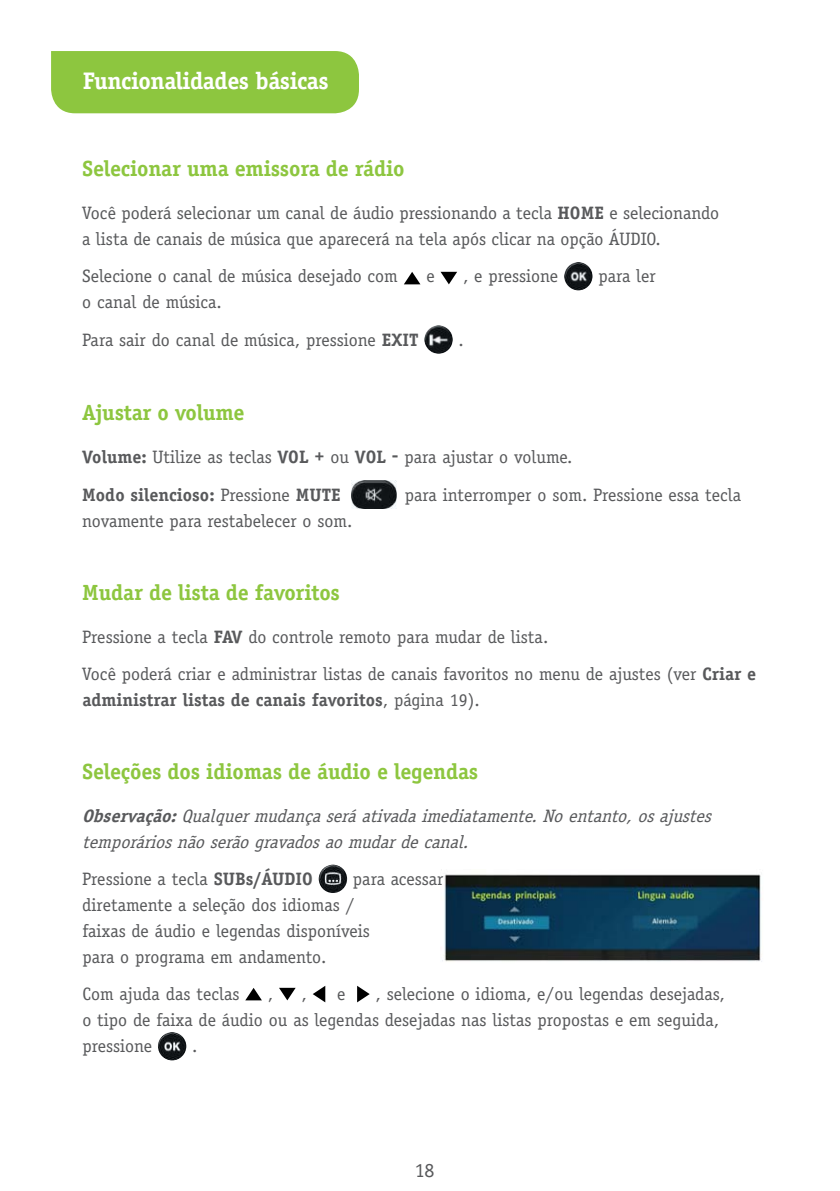
<style>
.page{position:relative;width:840px;height:1191px;background:#fff}
.page>*{position:absolute;margin:0;border:0;box-sizing:border-box;transform-origin:0 0}
.t1{font:700 24px "Officina Serif Std";letter-spacing:-.02em;color:#fff}
.t2{font:700 22px "Officina Serif Std";letter-spacing:-.01em;color:#8dc63f}
.t3{font:20px "Officina Serif Std";color:#58595b}
.t4{font:18px/26px "Officina Serif Std";color:#58595b}
.t5{font:italic 18px/26px "Officina Serif Std";color:#58595b}
.t6{font:700 18px "Officina Serif Std";color:#58595b}
.s1{font-weight:700}
.s2{font-weight:400}
</style>
<div class="page">
<img style="left:441px;top:869px;width:321px;height:93px">
<div style="left:51px;top:51px;width:308px;height:62px;background:#8dc63f"></div>
<svg style="left:404px;top:272px;width:16px;height:12px"></svg>
<svg style="left:440px;top:272px;width:17px;height:12px"></svg>
<img style="left:564px;top:262px;width:28px;height:28px;border-radius:14px">
<img style="left:424px;top:325px;width:28px;height:29px;border-radius:14px">
<img style="left:351px;top:480px;width:45px;height:28px">
<img style="left:318px;top:864px;width:29px;height:29px;border-radius:14px">
<svg style="left:245px;top:988px;width:17px;height:12px"></svg>
<svg style="left:279px;top:987px;width:16px;height:13px"></svg>
<svg style="left:312px;top:986px;width:13px;height:16px"></svg>
<svg style="left:357px;top:985px;width:12px;height:17px"></svg>
<img style="left:158px;top:1032px;width:28px;height:28px;border-radius:14px">
<h1 class="t1" style="left:83px;top:66px;width:247px">Funcionalidades básicas</h1>
<p class="t2" style="left:82px;top:155px;width:323px">Selecionar uma emissora de rádio</p>
<p class="t4" style="left:82px;top:200px;width:638px">Você poderá selecionar um canal de áudio pressionando a tecla <span class="s1">HOME</span> e selecionando a lista de canais de música que aparecerá na tela após clicar na opção ÁUDIO.</p>
<p class="t4" style="left:82px;top:263px;width:317px">Selecione o canal de música desejado com</p>
<p class="t4" style="left:426px;top:263px;width:10px">e</p>
<p class="t4" style="left:463px;top:263px;width:97px">, e pressione</p>
<p class="t4" style="left:598px;top:263px;width:59px">para ler</p>
<p class="t4" style="left:82px;top:284px;width:337px;line-height:37.4px">o canal de música.<br>Para sair do canal de música, pressione <span class="s1">EXIT</span></p>
<p class="t4" style="left:458px;top:327px;width:7px">.</p>
<p class="t2" style="left:82px;top:399px;width:164px">Ajustar o volume</p>
<p class="t4" style="left:82px;top:439px;width:491px;line-height:37.4px"><span class="s1">Volume:</span> Utilize as teclas <span class="s1">VOL +</span> ou <span class="s1">VOL -</span> para ajustar o volume.<br><span class="s1">Modo silencioso:</span> Pressione <span class="s1">MUTE</span></p>
<p class="t4" style="left:404px;top:482px;width:337px">para interromper o som. Pressione essa tecla</p>
<p class="t4" style="left:82px;top:508px;width:271px">novamente para restabelecer o som.</p>
<p class="t2" style="left:82px;top:578px;width:259px">Mudar de lista de favoritos</p>
<p class="t4" style="left:82px;top:618px;width:675px;line-height:37.4px">Pressione a tecla <span class="s1">FAV</span> do controle remoto para mudar de lista.<br>Você poderá criar e administrar listas de canais favoritos no menu de ajustes (ver <span class="s1">Criar e</span></p>
<p class="t6" style="left:82px;top:688px;width:398px">administrar listas de canais favoritos<span class="s2">, página 19).</span></p>
<p class="t2" style="left:82px;top:757px;width:397px">Seleções dos idiomas de áudio e legendas</p>
<p class="t5" style="left:82px;top:802px;width:635px"><span class="s1">Observação:</span>Qualquermudançaseráativadaimediatamente.Noentanto,osajustes temporáriosnãoserãogravadosaomudardecanal.</p>
<p class="t4" style="left:82px;top:866px;width:232px">Pressione a tecla <span class="s1">SUBs/ÁUDIO</span></p>
<p class="t4" style="left:82px;top:866px;width:362px;text-indent:270px">para acessar diretamente a seleção dos idiomas /<br>faixas de áudio e legendas disponíveis<br>para o programa em andamento.</p>
<p class="t4" style="left:82px;top:981px;width:158px">Com ajuda das teclas</p>
<p class="t4" style="left:268px;top:981px;width:7px">,</p>
<p class="t4" style="left:301px;top:981px;width:7px">,</p>
<p class="t4" style="left:337px;top:981px;width:10px">e</p>
<p class="t4" style="left:82px;top:981px;width:643px;text-indent:293px">, selecione o idioma, e/ou legendas desejadas, o tipo de faixa de áudio ou as legendas desejadas nas listas propostas e em seguida, pressione</p>
<p class="t4" style="left:192px;top:1033px;width:7px">.</p>
<p class="t3" style="left:415px;top:1158px;width:21px">18</p>
</div>
